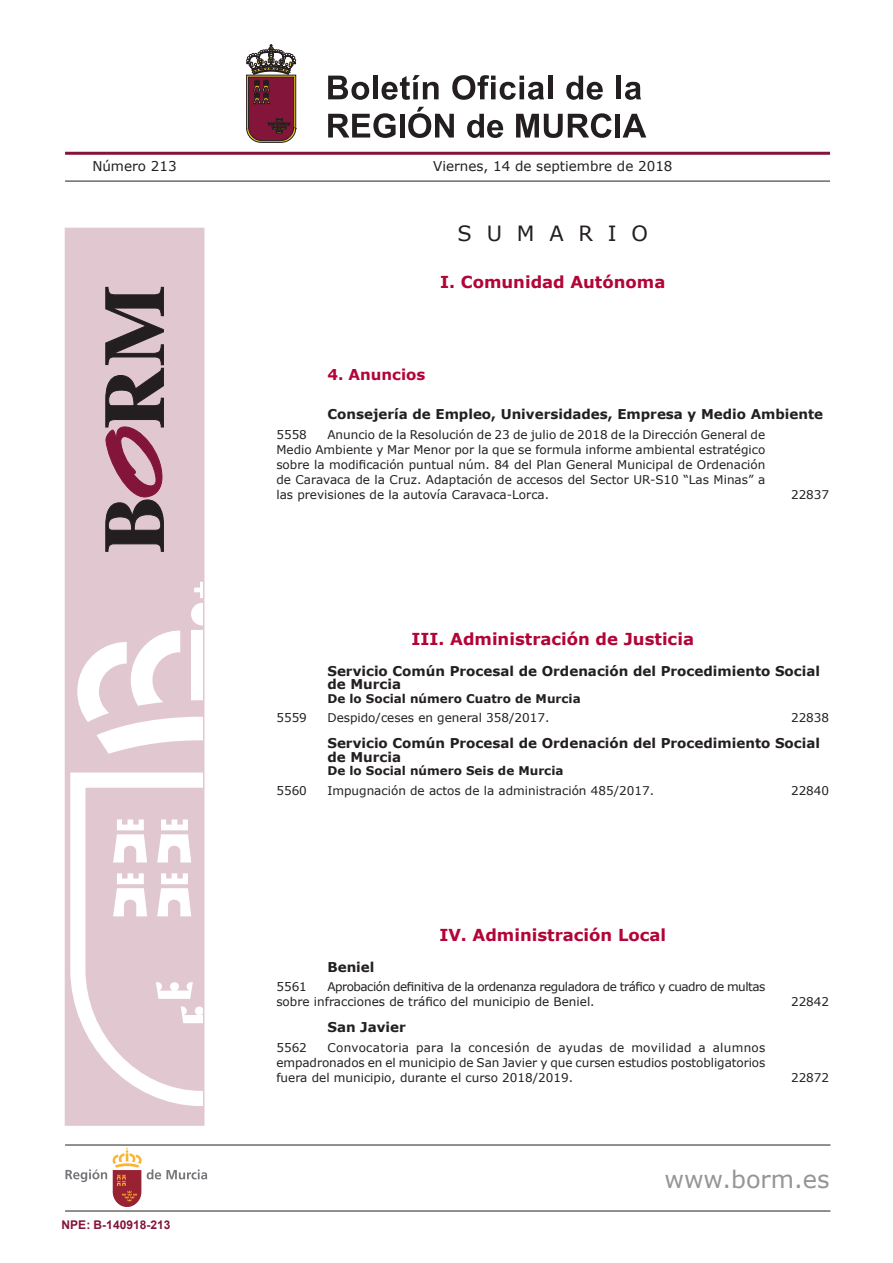
<style>
.page{position:relative;width:893px;height:1263px;background:#fff}
.page>*{position:absolute;margin:0;border:0;box-sizing:border-box;transform-origin:0 0}
.t1{font:24px "Verdana";color:#939598}
.t2{font:21px "Verdana";color:#231f20}
.t3{font:700 16.5px "Verdana";color:#b30437}
.t4{font:700 15px "Verdana";color:#b30437}
.t5{font:700 13.5px/13.5px "Verdana";color:#231f20}
.t6{font:13.5px "Verdana";color:#231f20}
.t7{font:12px/15px "Verdana";color:#231f20;text-align:justify}
.t8{font:12px/15px "Verdana";letter-spacing:-.04em;color:#231f20}
.t9{font:700 12px "Verdana";color:#231f20}
.t10{font:700 12px "Arial";color:#83143a}
</style>
<div class="page">
<hr style="left:65px;top:152px;width:765px;height:3px;background:#83143a">
<svg style="left:328px;top:113px;width:68px;height:25px"></svg>
<div style="left:400px;top:114px;width:5px;height:24px;background:#231f20"></div>
<svg style="left:408px;top:107px;width:46px;height:31px"></svg>
<svg style="left:467px;top:114px;width:36px;height:24px"></svg>
<svg style="left:516px;top:113px;width:96px;height:25px"></svg>
<hr style="left:616px;top:114px;width:4px;height:24px;background:#231f20">
<svg style="left:622px;top:114px;width:24px;height:24px"></svg>
<svg style="left:328px;top:76px;width:41px;height:24px"></svg>
<div style="left:373px;top:76px;width:5px;height:23px;background:#231f20"></div>
<svg style="left:382px;top:75px;width:57px;height:25px"></svg>
<svg style="left:452px;top:75px;width:92px;height:25px"></svg>
<div style="left:548px;top:76px;width:5px;height:23px;background:#231f20"></div>
<svg style="left:566px;top:76px;width:37px;height:24px"></svg>
<hr style="left:617px;top:76px;width:4px;height:23px;background:#231f20">
<svg style="left:625px;top:82px;width:16px;height:18px"></svg>
<hr style="left:65px;top:181px;width:765px;height:1px;background:#231f20">
<div style="left:65px;top:228px;width:139px;height:897px;background:#e1c7d0"></div>
<svg style="left:70px;top:772px;width:131px;height:334px"></svg>
<svg style="left:156px;top:958px;width:45px;height:90px"></svg>
<svg style="left:113px;top:819px;width:78px;height:97px"></svg>
<svg style="left:77px;top:582px;width:124px;height:172px"></svg>
<svg style="left:105px;top:287px;width:59px;height:265px"></svg>
<svg style="left:246px;top:45px;width:50px;height:98px;background:#824b53"></svg>
<hr style="left:65px;top:1144px;width:765px;height:1px;background:#231f20">
<svg style="left:113px;top:1148px;width:94px;height:59px"></svg>
<svg style="left:65px;top:1169px;width:42px;height:13px"></svg>
<hr style="left:65px;top:1210px;width:765px;height:1px;background:#231f20">
<p class="t6" style="left:92px;top:157px;width:86px">Número 213</p>
<p class="t6" style="left:433px;top:157px;width:241px">Viernes, 14 de septiembre de 2018</p>
<h2 class="t2" style="left:458px;top:219px;width:192px">S U M A R I O</h2>
<h3 class="t3" style="left:440px;top:270px;width:227px">I. Comunidad Autónoma</h3>
<p class="t4" style="left:327px;top:364px;width:100px">4. Anuncios</p>
<p class="t5" style="left:327px;top:407px;width:497px">Consejería de Empleo, Universidades, Empresa y Medio Ambiente</p>
<p class="t7" style="left:276px;top:426px;width:490px;text-indent:51px">Anuncio de la Resolución de 23 de julio de 2018 de la Dirección General de Medio Ambiente y Mar Menor por la que se formula informe ambiental estratégico sobre la modificación puntual núm. 84 del Plan General Municipal de Ordenación de Caravaca de la Cruz. Adaptación de accesos del Sector UR-S10 “Las Minas” a las previsiones de la autovía Caravaca-Lorca.</p>
<p class="t7" style="left:276px;top:426px;width:32px">5558</p>
<p class="t7" style="left:791px;top:486px;width:40px">22837</p>
<h3 class="t3" style="left:412px;top:628px;width:284px">III. Administración de Justicia</h3>
<p class="t5" style="left:327px;top:664px;width:494px">Servicio Común Procesal de Ordenación del Procedimiento Social de Murcia</p>
<p class="t9" style="left:327px;top:690px;width:255px">De lo Social número Cuatro de Murcia</p>
<p class="t7" style="left:276px;top:710px;width:32px">5559</p>
<p class="t7" style="left:327px;top:710px;width:224px">Despido/ceses en general 358/2017.</p>
<p class="t7" style="left:791px;top:710px;width:40px">22838</p>
<p class="t5" style="left:327px;top:736px;width:494px">Servicio Común Procesal de Ordenación del Procedimiento Social de Murcia</p>
<p class="t9" style="left:327px;top:762px;width:238px">De lo Social número Seis de Murcia</p>
<p class="t7" style="left:276px;top:783px;width:32px">5560</p>
<p class="t7" style="left:327px;top:783px;width:328px">Impugnación de actos de la administración 485/2017.</p>
<p class="t7" style="left:791px;top:783px;width:40px">22840</p>
<p class="t5" style="left:327px;top:960px;width:49px">Beniel</p>
<h3 class="t3" style="left:439px;top:924px;width:228px">IV. Administración Local</h3>
<p class="t8" style="left:276px;top:979px;width:491px;text-indent:51px">Aprobación definitiva de la ordenanza reguladora de tráfico y cuadro de multas sobre infracciones de tráfico del municipio de Beniel.</p>
<p class="t7" style="left:276px;top:979px;width:32px">5561</p>
<p class="t5" style="left:327px;top:1020px;width:80px">San Javier</p>
<p class="t7" style="left:276px;top:1040px;width:491px;text-indent:51px">Convocatoria para la concesión de ayudas de movilidad a alumnos empadronados en el municipio de San Javier y que cursen estudios postobligatorios fuera del municipio, durante el curso 2018/2019.</p>
<p class="t7" style="left:276px;top:1040px;width:32px">5562</p>
<p class="t7" style="left:791px;top:994px;width:40px">22842</p>
<p class="t7" style="left:791px;top:1070px;width:40px">22872</p>
<p class="t10" style="left:62px;top:1216px;width:110px">NPE: B-140918-213</p>
<h1 class="t1" style="left:664px;top:1164px;width:167px">www.borm.es</h1>
</div>
